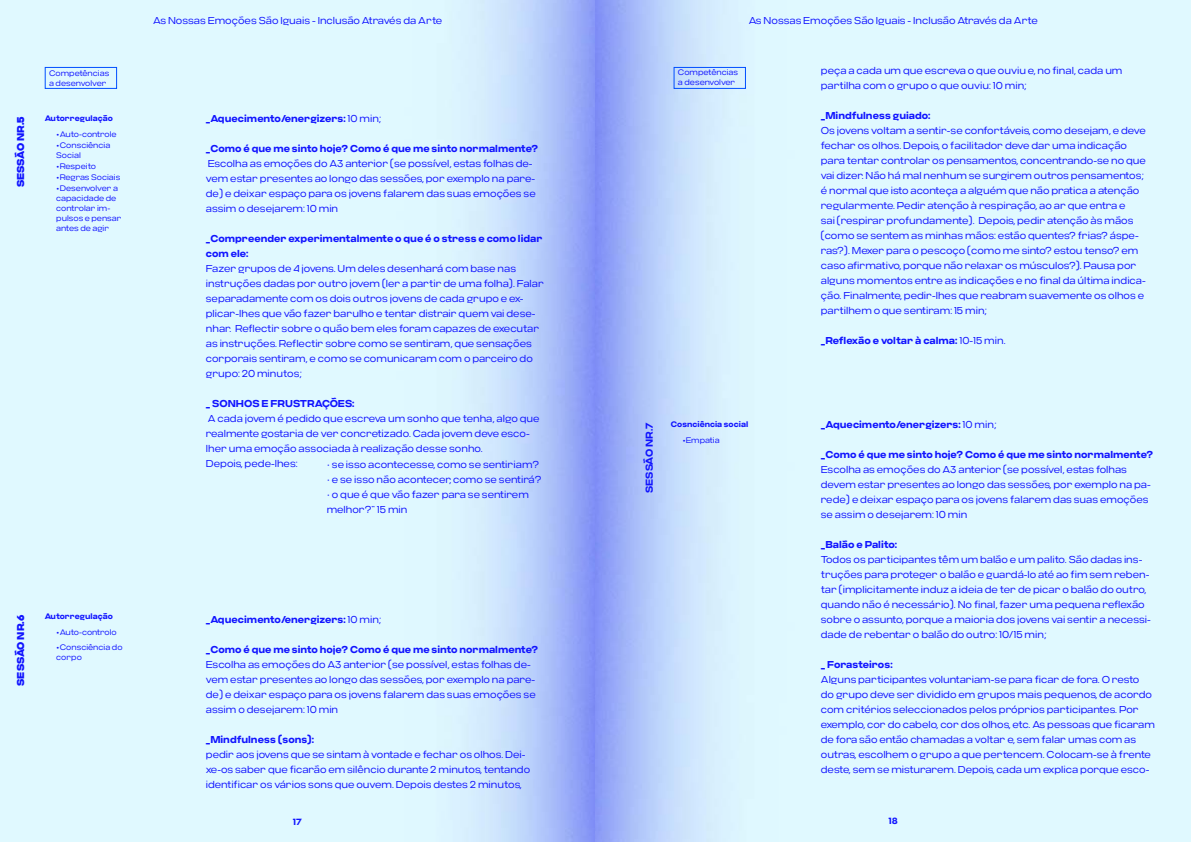
<style>
.page{position:relative;width:1191px;height:842px;background:#fff}
.page>*{position:absolute;margin:0;border:0;box-sizing:border-box;transform-origin:0 0}
.t1{font:300 10px/15px "Criteria CF";color:#1114ff}
.t2{font:700 10px/15px "Criteria CF";color:#1114ff}
.t3{font:10px "Criteria CF Super";color:#1114ff}
.t4{font:700 9px "Criteria CF";color:#1114ff}
.t5{font:300 8px/10px "Criteria CF";color:#1114ff}
.t6{font:700 8px "Criteria CF";color:#1114ff}
.s1{font-family:"Criteria CF Super";font-weight:400}
.s2{font-weight:300}
</style>
<div class="page">
<div style="left:45px;top:67px;width:72px;height:22px;border:1px solid #004eff"></div>
<div style="left:673px;top:67px;width:73px;height:22px;border:1px solid #004eff"></div>
<p class="t3" style="left:15px;top:187px;width:73px;rotate:-90deg">SESSÃO NR.5</p>
<p class="t5" style="left:49px;top:68px;width:62px">Competências a desenvolver</p>
<p class="t6" style="left:45px;top:114px;width:70px">Autorregulação</p>
<p class="t5" style="left:56px;top:129px;width:62px"><span class="s1">•</span>Auto-controle</p>
<p class="t5" style="left:56px;top:140px;width:56px"><span class="s1">•</span>Consciência<br>Social</p>
<p class="t5" style="left:56px;top:161px;width:41px"><span class="s1">•</span>Respeito</p>
<p class="t5" style="left:56px;top:172px;width:65px"><span class="s1">•</span>Regras Sociais</p>
<p class="t5" style="left:56px;top:183px;width:67px"><span class="s1">•</span>Desenvolver a capacidade de controlar im&shy;pulsos e pensar antes de agir</p>
<p class="t1" style="left:153px;top:13px;width:291px">As Nossas Emoções São Iguais - Inclusão Através da Arte</p>
<p class="t2" style="left:206px;top:112px;width:177px">_Aquecimento/energizers: <span class="s2">10 min;</span></p>
<p class="t2" style="left:206px;top:142px;width:334px">_Como é que me sinto hoje? Como é que me sinto normalmente?</p>
<p class="t1" style="left:206px;top:156px;width:331px">Escolha as emoções do A3 anterior (se possível, estas folhas de&shy;vem estar presentes ao longo das sessões, por exemplo na pare&shy;de) e deixar espaço para os jovens falarem das suas emoções se assim o desejarem: 10 min</p>
<p class="t2" style="left:206px;top:232px;width:338px">_Compreender experimentalmente o que é o stress e como lidar com ele:</p>
<p class="t1" style="left:206px;top:261px;width:339px">Fazer grupos de 4 jovens. Um deles desenhará com base nas instruções dadas por outro jovem (ler a partir de uma folha). Falar separadamente com os dois outros jovens de cada grupo e ex&shy;plicar-lhes que vão fazer barulho e tentar distrair quem vai dese&shy;nhar. Reflectir sobre o quão bem eles foram capazes de executar as instruções. Reflectir sobre como se sentiram, que sensações corporais sentiram, e como se comunicaram com o parceiro do grupo: 20 minutos;</p>
<p class="t2" style="left:206px;top:397px;width:150px">_ SONHOS E FRUSTRAÇÕES:</p>
<p class="t1" style="left:206px;top:411px;width:335px">A cada jovem é pedido que escreva um sonho que tenha, algo que realmente gostaria de ver concretizado. Cada jovem deve esco&shy;lher uma emoção associada à realização desse sonho.<br>Depois, pede-lhes:</p>
<p class="t1" style="left:327px;top:457px;width:214px">• se isso acontecesse, como se sentiriam?</p>
<p class="t1" style="left:327px;top:472px;width:216px">• e se isso não acontecer, como se sentirá?</p>
<p class="t1" style="left:327px;top:487px;width:204px">• o que é que vão fazer para se sentirem melhor?” 15 min</p>
<p class="t3" style="left:15px;top:686px;width:72px;rotate:-90deg">SESSÃO NR.6</p>
<p class="t6" style="left:45px;top:611px;width:70px">Autorregulação</p>
<p class="t5" style="left:56px;top:627px;width:62px"><span class="s1">•</span>Auto-controlo</p>
<p class="t5" style="left:56px;top:642px;width:68px"><span class="s1">•</span>Consciência do corpo</p>
<p class="t2" style="left:206px;top:613px;width:177px">_Aquecimento/energizers: <span class="s2">10 min;</span></p>
<p class="t2" style="left:206px;top:643px;width:334px">_Como é que me sinto hoje? Como é que me sinto normalmente?</p>
<p class="t1" style="left:206px;top:657px;width:331px">Escolha as emoções do A3 anterior (se possível, estas folhas de&shy;vem estar presentes ao longo das sessões, por exemplo na pare&shy;de) e deixar espaço para os jovens falarem das suas emoções se assim o desejarem: 10 min</p>
<p class="t2" style="left:206px;top:733px;width:110px">_Mindfulness (sons):</p>
<p class="t1" style="left:206px;top:747px;width:326px">pedir aos jovens que se sintam à vontade e fechar os olhos. Dei&shy;xe-os saber que ficarão em silêncio durante 2 minutos, tentando identificar os vários sons que ouvem. Depois destes 2 minutos,</p>
<p class="t4" style="left:293px;top:816px;width:11px">17</p>
<p class="t1" style="left:748px;top:13px;width:291px">As Nossas Emoções São Iguais - Inclusão Através da Arte</p>
<p class="t5" style="left:678px;top:68px;width:62px">Competências a desenvolver</p>
<p class="t1" style="left:821px;top:63px;width:303px">peça a cada um que escreva o que ouviu e, no final, cada um partilha com o grupo o que ouviu: 10 min;</p>
<p class="t2" style="left:821px;top:108px;width:111px">_Mindfulness guiado:</p>
<p class="t1" style="left:821px;top:123px;width:326px">Os jovens voltam a sentir-se confortáveis, como desejam, e deve fechar os olhos. Depois, o facilitador deve dar uma indicação para tentar controlar os pensamentos, concentrando-se no que vai dizer. Não há mal nenhum se surgirem outros pensamentos; é normal que isto aconteça a alguém que não pratica a atenção regularmente. Pedir atenção à respiração, ao ar que entra e<br>sai (respirar profundamente). Depois, pedir atenção às mãos (como se sentem as minhas mãos: estão quentes? frias? áspe&shy;ras?). Mexer para o pescoço (como me sinto? estou tenso? em caso afirmativo, porque não relaxar os músculos?). Pausa por alguns momentos entre as indicações e no final da última indica&shy;ção. Finalmente, pedir-lhes que reabram suavemente os olhos e partilhem o que sentiram: 15 min;</p>
<p class="t2" style="left:821px;top:333px;width:186px">_Reflexão e voltar à calma: <span class="s2">10-15 min.</span></p>
<p class="t2" style="left:642px;top:493px;width:72px;rotate:-90deg">SESSÃO NR.7</p>
<p class="t6" style="left:671px;top:419px;width:79px">Cosnciência social</p>
<p class="t5" style="left:682px;top:435px;width:39px"><span class="s1">•</span>Empatia</p>
<p class="t2" style="left:821px;top:417px;width:177px">_Aquecimento/energizers: <span class="s2">10 min;</span></p>
<p class="t2" style="left:821px;top:447px;width:334px">_Como é que me sinto hoje? Como é que me sinto normalmente?</p>
<p class="t1" style="left:821px;top:462px;width:331px">Escolha as emoções do A3 anterior (se possível, estas folhas devem estar presentes ao longo das sessões, por exemplo na pa&shy;rede) e deixar espaço para os jovens falarem das suas emoções se assim o desejarem: 10 min</p>
<p class="t2" style="left:821px;top:537px;width:78px">_Balão e Palito:</p>
<p class="t1" style="left:821px;top:552px;width:331px">Todos os participantes têm um balão e um palito. São dadas ins&shy;truções para proteger o balão e guardá-lo até ao fim sem reben&shy;tar (implicitamente induz a ideia de ter de picar o balão do outro, quando não é necessário). No final, fazer uma pequena reflexão sobre o assunto, porque a maioria dos jovens vai sentir a necessi&shy;dade de rebentar o balão do outro: 10/15 min;</p>
<p class="t2" style="left:821px;top:657px;width:73px">_ Forasteiros:</p>
<p class="t1" style="left:821px;top:672px;width:335px">Alguns participantes voluntariam-se para ficar de fora. O resto do grupo deve ser dividido em grupos mais pequenos, de acordo com critérios seleccionados pelos próprios participantes. Por exemplo, cor do cabelo, cor dos olhos, etc. As pessoas que ficaram de fora são então chamadas a voltar e, sem falar umas com as outras, escolhem o grupo a que pertencem. Colocam-se à frente deste, sem se misturarem. Depois, cada um explica porque esco-</p>
<p class="t4" style="left:888px;top:816px;width:11px">18</p>
</div>
